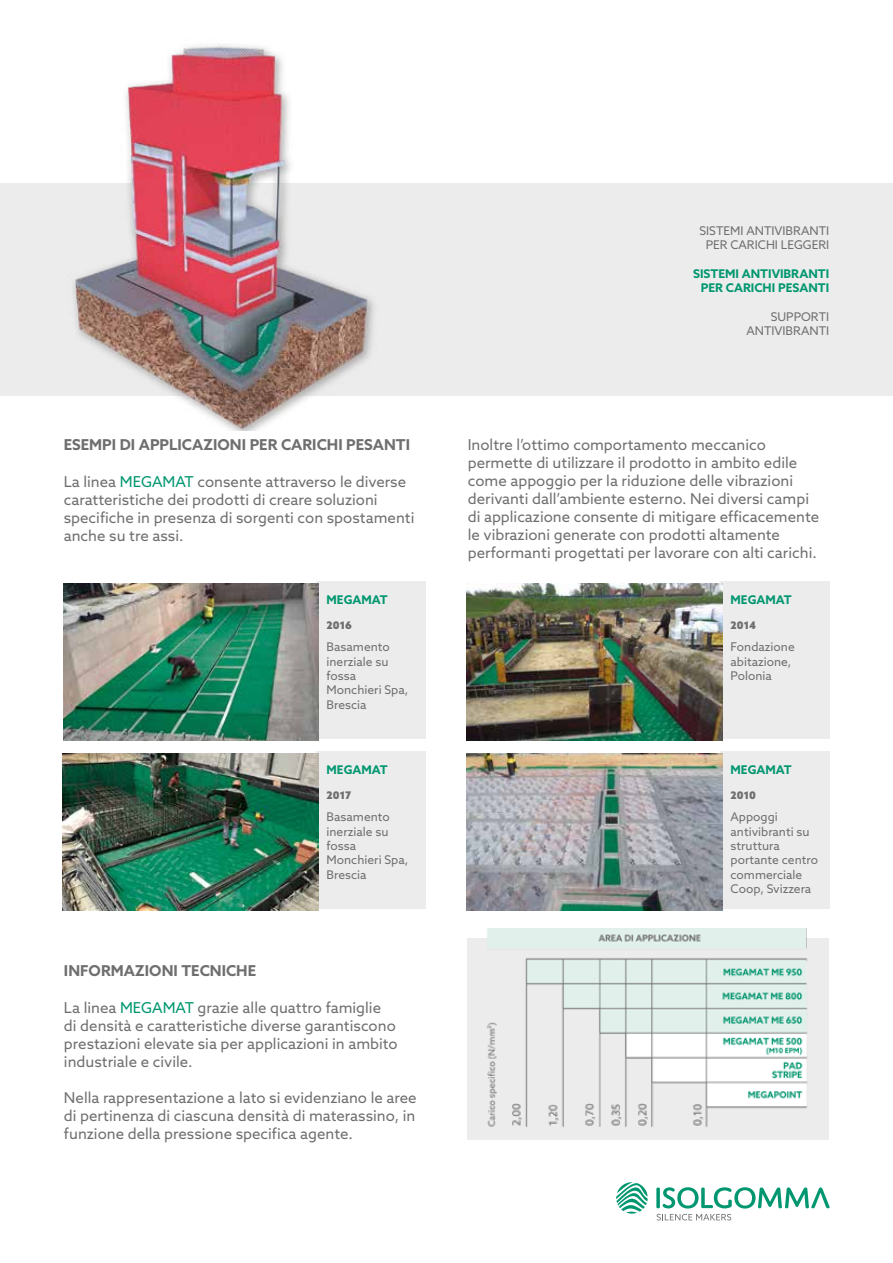
<style>
.page{position:relative;width:893px;height:1263px;background:#fff}
.page>*{position:absolute;margin:0;border:0;box-sizing:border-box;transform-origin:0 0}
.t1{font:15px/18px "Azo Sans";color:#706f6f}
.t2{font:700 15px "Azo Sans";color:#706f6f}
.t3{font:12px/14.4px "Azo Sans";color:#706f6f}
.t4{font:700 12px/14.4px "Azo Sans";color:#009770;text-align:right}
.t5{font:900 10.5px "Azo Sans";color:#706f6f}
.s1{color:#009770}
</style>
<div class="page">
<div style="left:0;top:183px;width:893px;height:212px;background:#ececec"></div>
<div style="left:316px;top:752px;width:109px;height:157px;background:#ececec"></div>
<div style="left:720px;top:582px;width:109px;height:157px;background:#ececec"></div>
<div style="left:316px;top:582px;width:109px;height:157px;background:#ececec"></div>
<div style="left:720px;top:752px;width:109px;height:157px;background:#ececec"></div>
<svg style="left:656px;top:1187px;width:173px;height:21px"></svg>
<svg style="left:657px;top:1214px;width:74px;height:6px"></svg>
<svg style="left:616px;top:1182px;width:32px;height:31px"></svg>
<div style="left:468px;top:938px;width:361px;height:202px;background:#ececec"></div>
<img style="left:487px;top:928px;width:321px;height:199px">
<img style="left:50px;top:44px;width:345px;height:387px">
<img style="left:467px;top:753px;width:255px;height:158px">
<img style="left:467px;top:583px;width:255px;height:158px">
<img style="left:63px;top:583px;width:255px;height:158px">
<img style="left:63px;top:753px;width:255px;height:158px">
<p class="t2" style="left:64px;top:434px;width:348px">ESEMPI DI APPLICAZIONI PER CARICHI PESANTI</p>
<p class="t1" style="left:64px;top:472px;width:352px">La linea <span class="s1">MEGAMAT</span> consente attraverso le diverse caratteristiche dei prodotti di creare soluzioni specifiche in presenza di sorgenti con spostamenti anche su tre assi.</p>
<p class="t4" style="left:327px;top:592px;width:63px">MEGAMAT</p>
<p class="t5" style="left:327px;top:618px;width:27px">2016</p>
<p class="t3" style="left:327px;top:639px;width:83px">Basamento inerziale su fossa<br>Monchieri Spa,<br>Brescia</p>
<p class="t4" style="left:327px;top:762px;width:63px">MEGAMAT</p>
<p class="t5" style="left:327px;top:788px;width:26px">2017</p>
<p class="t3" style="left:327px;top:809px;width:83px">Basamento inerziale su fossa<br>Monchieri Spa,<br>Brescia</p>
<p class="t2" style="left:64px;top:960px;width:194px">INFORMAZIONI TECNICHE</p>
<p class="t1" style="left:64px;top:999px;width:335px">La linea <span class="s1">MEGAMAT</span> grazie alle quattro famiglie<br>di densità e caratteristiche diverse garantiscono prestazioni elevate sia per applicazioni in ambito industriale e civile.</p>
<p class="t1" style="left:64px;top:1089px;width:354px;text-align:justify">Nella rappresentazione a lato si evidenziano le aree di pertinenza di ciascuna densità di materassino, in funzione della pressione specifica agente.</p>
<p class="t3" style="left:699px;top:223px;width:131px;text-align:center">SISTEMI ANTIVIBRANTI<br>PER CARICHI LEGGERI</p>
<p class="t4" style="left:693px;top:266px;width:137px">SISTEMI ANTIVIBRANTI<br>PER CARICHI PESANTI</p>
<p class="t3" style="left:746px;top:309px;width:84px;text-align:right">SUPPORTI<br>ANTIVIBRANTI</p>
<p class="t1" style="left:468px;top:435px;width:353px">Inoltre l’ottimo comportamento meccanico permette di utilizzare il prodotto in ambito edile come appoggio per la riduzione delle vibrazioni derivanti dall’ambiente esterno. Nei diversi campi di applicazione consente di mitigare efficacemente le vibrazioni generate con prodotti altamente performanti progettati per lavorare con alti carichi.</p>
<p class="t4" style="left:730px;top:592px;width:63px">MEGAMAT</p>
<p class="t5" style="left:730px;top:618px;width:27px">2014</p>
<p class="t3" style="left:730px;top:639px;width:66px">Fondazione abitazione,<br>Polonia</p>
<p class="t4" style="left:730px;top:762px;width:63px">MEGAMAT</p>
<p class="t5" style="left:730px;top:788px;width:27px">2010</p>
<p class="t3" style="left:730px;top:809px;width:89px">Appoggi antivibranti su struttura portante centro commerciale<br>Coop, Svizzera</p>
</div>
